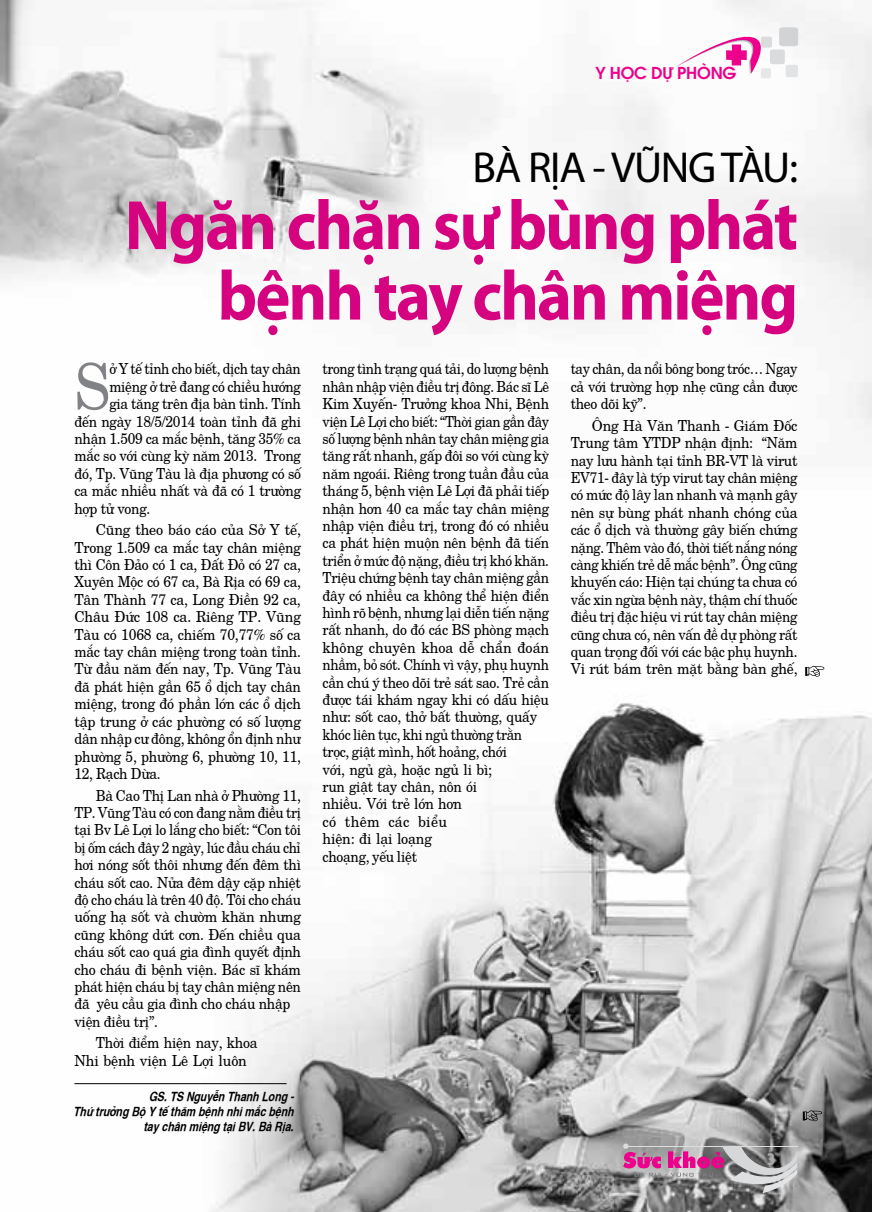
<style>
.page{position:relative;width:872px;height:1212px;background:#fff}
.page>*{position:absolute;margin:0;border:0;box-sizing:border-box;transform-origin:0 0}
.t1{font:700 70.5px/70.5px "Myriad Pro";letter-spacing:-.03em;color:#d60381;text-align:right;scale:.94 1}
.t2{font:63.45px "New Century";color:#808285;scale:.9 1}
.t3{font:43.5px "Myriad Pro";letter-spacing:-.03em;color:#000}
.t4{font:700 18px "Myriad Pro";color:#a7a9ac;scale:.85 1}
.t5{font:600 16.5px "Avant Garde";letter-spacing:-.02em;color:#ec008c}
.t6{font:15.3px/17.4px "New Century";letter-spacing:-.02em;color:#000;scale:.88 1}
.t7{font:15.3px/17.4px "New Century";letter-spacing:-.02em;color:#000;scale:.9 1}
.t8{font:15.3px/17.4px "New Century";letter-spacing:-.02em;color:#000;text-align:justify;scale:.92 1}
.t9{font:15.3px/17.4px "New Century";letter-spacing:-.02em;color:#000;text-align:justify;scale:.93 1}
.t10{font:15.3px/17.4px "New Century";letter-spacing:-.02em;color:#000;scale:.91 1}
.t11{font:15.3px "New Century";letter-spacing:-.02em;color:#000;scale:.89 1}
.t12{font:italic 700 condensed 12.75px/15.3px "Helvetica";color:#000;text-align:right}
</style>
<div class="page">
<img style="left:0;top:0;width:872px;height:1212px">
<svg style="left:674px;top:22px;width:124px;height:56px"></svg>
<svg style="left:803px;top:1110px;width:19px;height:11px"></svg>
<hr style="left:74px;top:1083px;width:212px;height:1px;background:#000">
<svg style="left:805px;top:666px;width:19px;height:11px"></svg>
<svg style="left:623px;top:1143px;width:174px;height:50px;background:#a38b9a"></svg>
<p class="t5" style="left:595px;top:60px;width:142px">Y HỌC DỰ PHÒNG</p>
<h3 class="t3" style="left:472px;top:141px;width:327px">BÀ RỊA - VŨNG TÀU:</h3>
<h1 class="t1" style="left:125px;top:188px;width:718px">Ngăn chặn sự bùng phát bệnh tay chân miệng</h1>
<h2 class="t2" style="left:74px;top:338px;width:41px">S</h2>
<p class="t6" style="left:109px;top:359px;width:219px">ở Y tế tỉnh cho biết, dịch tay chân</p>
<p class="t11" style="left:109px;top:375px;width:217px">miệng ở trẻ đang có chiều hướng</p>
<p class="t7" style="left:109px;top:393px;width:214px">gia tăng trên địa bàn tỉnh. Tính</p>
<p class="t7" style="left:74px;top:411px;width:253px">đến ngày 18/5/2014 toàn tỉnh đã ghi</p>
<p class="t7" style="left:74px;top:428px;width:253px">nhận 1.509 ca mắc bệnh, tăng 35% ca</p>
<p class="t7" style="left:74px;top:446px;width:253px">mắc so với cùng kỳ năm 2013. Trong</p>
<p class="t7" style="left:74px;top:463px;width:253px">đó, Tp. Vũng Tàu là địa phương có số</p>
<p class="t7" style="left:74px;top:480px;width:253px">ca mắc nhiều nhất và đã có 1 trường</p>
<p class="t7" style="left:74px;top:498px;width:86px">hợp tử vong.</p>
<p class="t9" style="left:74px;top:520px;width:245px;text-indent:21px">Cũng theo báo cáo của Sở Y tế, Trong 1.509 ca mắc tay chân miệng thì Côn Đảo có 1 ca, Đất Đỏ có 27 ca, Xuyên Mộc có 67 ca, Bà Rịa có 69 ca, Tân Thành 77 ca, Long Điền 92 ca, Châu Đức 108 ca. Riêng TP. Vũng Tàu có 1068 ca, chiếm 70,77% số ca mắc tay chân miệng trong toàn tỉnh.<br>Từ đầu năm đến nay, Tp. Vũng Tàu đã phát hiện gần 65 ổ dịch tay chân miệng, trong đó phần lớn các ổ dịch tập trung ở các phường có số lượng dân nhập cư đông, không ổn định như phường 5, phường 6, phường 10, 11, 12, Rạch Dừa.</p>
<p class="t7" style="left:74px;top:785px;width:253px;text-indent:21px">Bà Cao Thị Lan nhà ở Phường 11,<br>TP. Vũng Tàu có con đang nằm điều trị tại Bv Lê Lợi lo lắng cho biết: “Con tôi bị ốm cách đây 2 ngày, lúc đầu cháu chỉ hơi nóng sốt thôi nhưng đến đêm thì cháu sốt cao. Nửa đêm dậy cặp nhiệt độ cho cháu là trên 40 độ. Tôi cho cháu uống hạ sốt và chườm khăn nhưng cũng không dứt cơn. Đến chiều qua cháu sốt cao quá gia đình quyết định cho cháu đi bệnh viện. Bác sĩ khám phát hiện cháu bị tay chân miệng nên đã yêu cầu gia đình cho cháu nhập viện điều trị”.</p>
<p class="t10" style="left:74px;top:1033px;width:203px;text-indent:21px">Thời điểm hiện nay, khoa<br>Nhi bệnh viện Lê Lợi luôn</p>
<p class="t12" style="left:73px;top:1087px;width:222px">GS. TS Nguyễn Thanh Long -<br>Thứ trưởng Bộ Y tế thăm bệnh nhi mắc bệnh tay chân miệng tại BV. Bà Rịa.</p>
<p class="t6" style="left:322px;top:359px;width:259px">trong tình trạng quá tải, do lượng bệnh nhân nhập viện điều trị đông. Bác sĩ Lê<br>Kim Xuyến- Trưởng khoa Nhi, Bệnh viện Lê Lợi cho biết: “Thời gian gần đây số lượng bệnh nhân tay chân miệng gia tăng rất nhanh, gấp đôi so với cùng kỳ năm ngoái. Riêng trong tuần đầu của tháng 5, bệnh viện Lê Lợi đã phải tiếp nhận hơn 40 ca mắc tay chân miệng nhập viện điều trị, trong đó có nhiều ca phát hiện muộn nên bệnh đã tiến triển ở mức độ nặng, điều trị khó khăn.<br>Triệu chứng bệnh tay chân miệng gần đây có nhiều ca không thể hiện điển hình rõ bệnh, nhưng lại diễn tiến nặng rất nhanh, do đó các BS phòng mạch không chuyên khoa dễ chẩn đoán nhầm, bỏ sót. Chính vì vậy, phụ huynh cần chú ý theo dõi trẻ sát sao. Trẻ cần được tái khám ngay khi có dấu hiệu như: sốt cao, thở bất thường, quấy khóc liên tục, khi ngủ thường trằn trọc, giật mình, hốt hoảng, chới<br>với, ngủ gà, hoặc ngủ li bì;<br>run giật tay chân, nôn ói<br>nhiều. Với trẻ lớn hơn<br>có thêm các biểu<br>hiện: đi lại loạng<br>choạng, yếu liệt</p>
<p class="t6" style="left:570px;top:359px;width:259px;text-align:justify">tay chân, da nổi bông bong tróc… Ngay cả với trường hợp nhẹ cũng cần được theo dõi kỹ”.</p>
<p class="t8" style="left:570px;top:415px;width:248px;text-indent:21px">Ông Hà Văn Thanh - Giám Đốc Trung tâm YTDP nhận định: “Năm nay lưu hành tại tỉnh BR-VT là virut EV71- đây là týp virut tay chân miệng có mức độ lây lan nhanh và mạnh gây nên sự bùng phát nhanh chóng của các ổ dịch và thường gây biến chứng nặng. Thêm vào đó, thời tiết nắng nóng càng khiến trẻ dễ mắc bệnh”. Ông cũng khuyến cáo: Hiện tại chúng ta chưa có vắc xin ngừa bệnh này, thậm chí thuốc điều trị đặc hiệu vi rút tay chân miệng cũng chưa có, nên vấn đề dự phòng rất quan trọng đối với các bậc phụ huynh.<br>Vi rút bám trên mặt bằng bàn ghế,</p>
<p class="t4" style="left:767px;top:1147px;width:11px">3</p>
</div>
